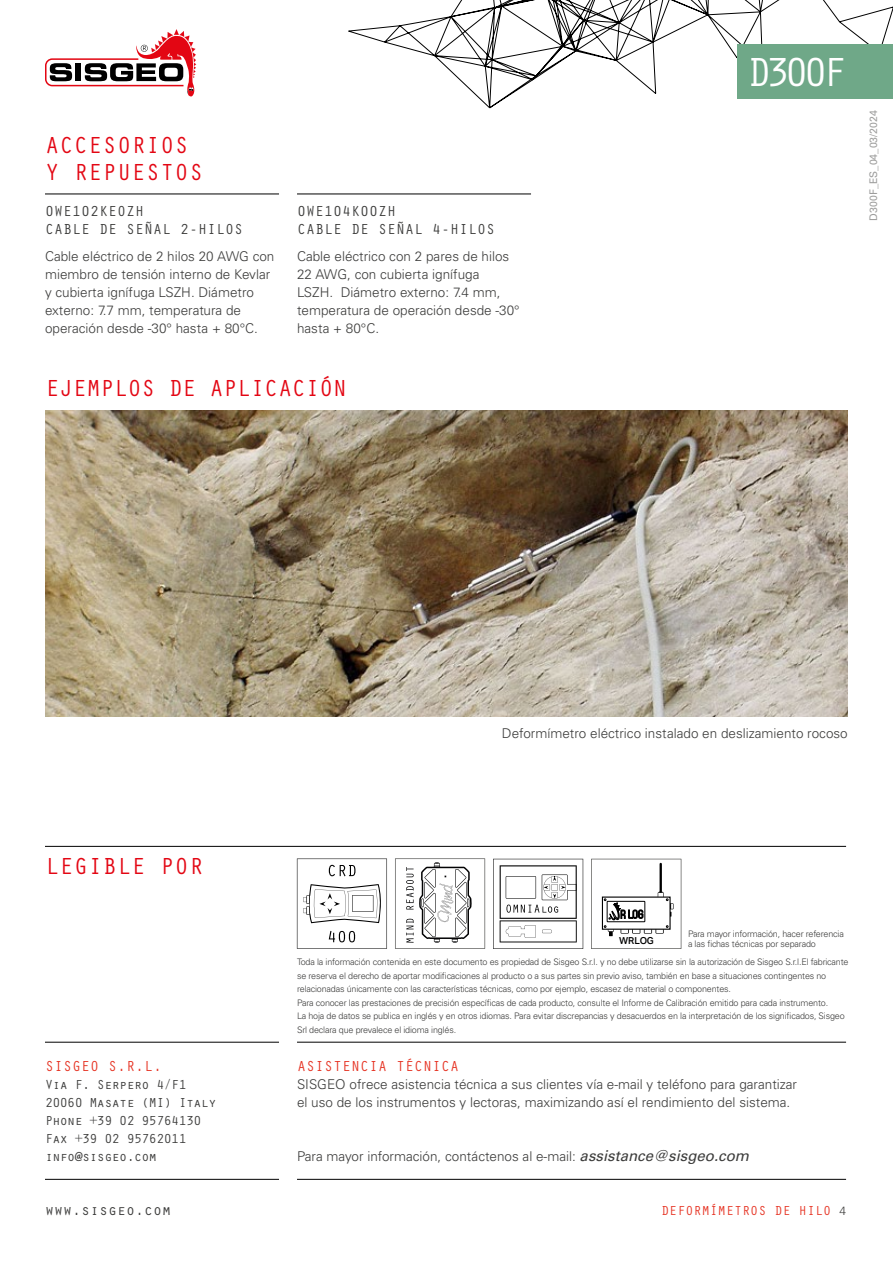
<style>
.page{position:relative;width:893px;height:1263px;background:#fff}
.page>*{position:absolute;margin:0;border:0;box-sizing:border-box;transform-origin:0 0}
.t1{font:42px "Orator Std";letter-spacing:-.15em;color:#fff}
.t2{font:24px/27px "Orator Std";color:#e30613}
.t3{font:24px "Orator Std";letter-spacing:-.03em;color:#e30613}
.t4{font:15px/18px "Orator Std";color:#3c3c3b}
.t5{font:15px "Orator Std";color:#e63323}
.t6{font:300 13.5px/18px "Univers LT Std";color:#3c3c3b}
.t7{font:13.5px/18px "Orator Std";letter-spacing:-.05em;color:#3c3c3b}
.t8{font:13.5px "Orator Std";color:#e63323}
.t9{font:10.5px "Univers LT Std";color:#9d9d9c}
.t10{font:500 9.6px "Aktiv Grotesk";color:#000}
.t11{font:300 9px/13.5px "Univers LT Std";letter-spacing:-.02em;color:#3c3c3b}
.s1{font-weight:400;font-style:italic;font-size:15px}
.s2{font-family:"Univers LT Std";font-weight:300;font-size:12px;color:#3c3c3b}
</style>
<div class="page">
<svg style="left:348px;top:0;width:545px;height:108px"></svg>
<div style="left:737px;top:45px;width:156px;height:54px;background:#6fa888"></div>
<svg style="left:45px;top:29px;width:151px;height:68px"></svg>
<hr style="left:45px;top:1042px;width:234px;height:1px;background:#000">
<hr style="left:45px;top:1179px;width:234px;height:1px;background:#000">
<hr style="left:297px;top:1042px;width:549px;height:1px;background:#000">
<hr style="left:297px;top:1179px;width:549px;height:1px;background:#000">
<img style="left:45px;top:410px;width:802px;height:306px">
<hr style="left:297px;top:194px;width:234px;height:1px;background:#000">
<hr style="left:45px;top:194px;width:234px;height:1px;background:#000">
<hr style="left:45px;top:846px;width:801px;height:1px;background:#000">
<svg style="left:297px;top:858px;width:90px;height:91px"></svg>
<svg style="left:493px;top:859px;width:90px;height:90px"></svg>
<svg style="left:395px;top:858px;width:90px;height:91px"></svg>
<svg style="left:591px;top:859px;width:90px;height:90px"></svg>
<h2 class="t2" style="left:45px;top:130px;width:160px">ACCESORIOS<br>Y REPUESTOS</h2>
<h3 class="t4" style="left:45px;top:201px;width:200px">0WE102KEOZH<br>CABLE DE SEÑAL 2-HILOS</h3>
<h3 class="t6" style="left:45px;top:247px;width:231px">Cable eléctrico de 2 hilos 20 AWG con miembro de tensión interno de Kevlar y cubierta ignífuga LSZH. Diámetro externo: 7.7 mm, temperatura de operación desde -30° hasta + 80°C.</h3>
<h3 class="t4" style="left:297px;top:201px;width:200px">0WE104K00ZH<br>CABLE DE SEÑAL 4-HILOS</h3>
<h3 class="t6" style="left:297px;top:247px;width:224px">Cable eléctrico con 2 pares de hilos<br>22 AWG, con cubierta ignífuga<br>LSZH. Diámetro externo: 7.4 mm, temperatura de operación desde -30° hasta + 80°C.</h3>
<h2 class="t3" style="left:45px;top:371px;width:303px">EJEMPLOS DE APLICACIÓN</h2>
<h1 class="t1" style="left:746px;top:42px;width:102px">D300F</h1>
<p class="t9" style="left:867px;top:221px;width:112px;rotate:-90deg">D300F_ES_04_03/2024</p>
<h2 class="t2" style="left:45px;top:851px;width:160px">LEGIBLE POR</h2>
<h3 class="t5" style="left:45px;top:1055px;width:118px">SISGEO S.R.L.</h3>
<h3 class="t7" style="left:45px;top:1075px;width:173px">Via F. Serpero 4/F1<br>20060 Masate (MI) Italy<br>Phone +39 02 95764130<br>Fax +39 02 95762011 info@sisgeo.com</h3>
<h3 class="t6" style="left:502px;top:724px;width:347px">Deformímetro eléctrico instalado en deslizamiento rocoso</h3>
<p class="t11" style="left:688px;top:927px;width:157px">Para mayor información, hacer referencia</p>
<p class="t10" style="left:619px;top:935px;width:36px">WRLOG</p>
<p class="t11" style="left:688px;top:937px;width:129px">a las fichas técnicas por separado</p>
<p class="t11" style="left:297px;top:955px;width:553px">Toda la información contenida en este documento es propiedad de Sisgeo S.r.l. y no debe utilizarse sin la autorización de Sisgeo S.r.l.El fabricante se reserva el derecho de aportar modificaciones al producto o a sus partes sin previo aviso, también en base a situaciones contingentes no relacionadas únicamente con las características técnicas, como por ejemplo, escasez de material o componentes.<br>Para conocer las prestaciones de precisión específicas de cada producto, consulte el Informe de Calibración emitido para cada instrumento.<br>La hoja de datos se publica en inglés y en otros idiomas. Para evitar discrepancias y desacuerdos en la interpretación de los significados, Sisgeo Srl declara que prevalece el idioma inglés.</p>
<h3 class="t5" style="left:297px;top:1055px;width:163px">ASISTENCIA TÉCNICA</h3>
<h3 class="t6" style="left:297px;top:1075px;width:502px">SISGEO ofrece asistencia técnica a sus clientes vía e-mail y teléfono para garantizar el uso de los instrumentos y lectoras, maximizando así el rendimiento del sistema.</h3>
<h3 class="t6" style="left:297px;top:1147px;width:454px">Para mayor información, contáctenos al e-mail: <span class="s1">assistance@sisgeo.com</span></h3>
<h3 class="t4" style="left:45px;top:1200px;width:127px">www.sisgeo.com</h3>
<h3 class="t8" style="left:661px;top:1201px;width:186px">DEFORMÍMETROS DE HILO <span class="s2">4</span></h3>
</div>
